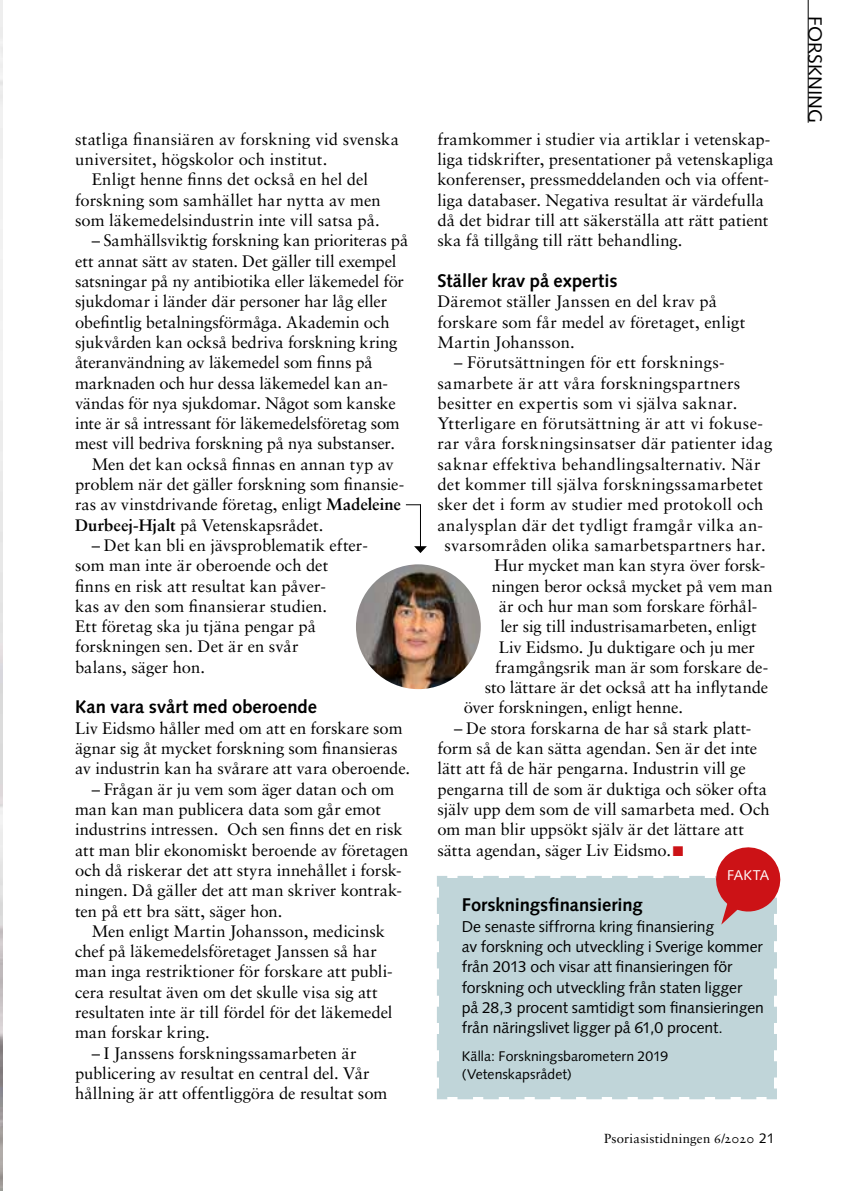
<style>
.page{position:relative;width:844px;height:1191px;background:#fff}
.page>*{position:absolute;margin:0;border:0;box-sizing:border-box;transform-origin:0 0}
.t1{font:19.25px "Syntax LT Std";letter-spacing:.005em;color:#000}
.t2{font:700 18.38px "Syntax LT Std";color:#000}
.t3{font:16.62px/20.3px "Sabon LT Std";color:#000}
.t4{font:16.62px "Sabon LT Std";letter-spacing:.02em;color:#000}
.t5{font:16.62px "Sabon LT Std";letter-spacing:.025em;color:#000}
.t6{font:15.75px/20.3px "Syntax LT Std";letter-spacing:-.005em;color:#000}
.t7{font:14.17px "Syntax LT Std";letter-spacing:-.005em;color:#fff}
.t8{font:14px/17.5px "Syntax LT Std";letter-spacing:.005em;color:#000}
.t9{font:13.12px "Sabon LT Std";letter-spacing:.02em;color:#000}
.s1{font-weight:700}
.s2{color:#cc1216}
.s3{font-family:"Syntax LT Std";font-size:14px}
</style>
<div class="page">
<svg style="left:437px;top:876px;width:340px;height:224px;background:#c4d7db"></svg>
<svg style="left:406px;top:504px;width:14px;height:1px"></svg>
<hr style="left:420px;top:504px;width:1px;height:43px;background:#000">
<svg style="left:414px;top:546px;width:13px;height:7px"></svg>
<img style="left:356px;top:564px;width:124px;height:125px;border-radius:62px">
<svg style="left:452px;top:847px;width:329px;height:230px;background:#c8d1d4"></svg>
<hr style="left:807px;top:0;width:1px;height:123px;background:#000">
<p class="t3" style="left:75px;top:129px;width:325px">statliga finansiären av forskning vid svenska</p>
<p class="t3" style="left:75px;top:149px;width:254px">universitet, högskolor och institut.</p>
<p class="t3" style="left:92px;top:169px;width:278px">Enligt henne finns det också en hel del</p>
<p class="t3" style="left:75px;top:190px;width:307px">forskning som samhället har nytta av men</p>
<p class="t3" style="left:75px;top:210px;width:306px">som läkemedelsindustrin inte vill satsa på.</p>
<p class="t3" style="left:92px;top:230px;width:318px">– Samhällsviktig forskning kan prioriteras på</p>
<p class="t3" style="left:75px;top:250px;width:323px">ett annat sätt av staten. Det gäller till exempel</p>
<p class="t3" style="left:75px;top:271px;width:330px">satsningar på ny antibiotika eller läkemedel för</p>
<p class="t3" style="left:75px;top:291px;width:313px">sjukdomar i länder där personer har låg eller</p>
<p class="t3" style="left:75px;top:311px;width:316px">obefintlig betalningsförmåga. Akademin och</p>
<p class="t3" style="left:75px;top:332px;width:324px">sjukvården kan också bedriva forskning kring</p>
<p class="t3" style="left:75px;top:352px;width:299px">återanvändning av läkemedel som finns på</p>
<p class="t3" style="left:75px;top:372px;width:314px">marknaden och hur dessa läkemedel kan an-</p>
<p class="t3" style="left:75px;top:393px;width:322px">vändas för nya sjukdomar. Något som kanske</p>
<p class="t3" style="left:75px;top:413px;width:326px">inte är så intressant för läkemedelsföretag som</p>
<p class="t3" style="left:75px;top:433px;width:321px">mest vill bedriva forskning på nya substanser.</p>
<p class="t3" style="left:92px;top:453px;width:304px">Men det kan också finnas en annan typ av</p>
<p class="t3" style="left:75px;top:474px;width:331px">problem när det gäller forskning som finansie-</p>
<p class="t3" style="left:75px;top:494px;width:327px">ras av vinstdrivande företag, enligt <span class="s1">Madeleine</span></p>
<p class="t3" style="left:75px;top:514px;width:250px"><span class="s1">Durbeej-Hjalt</span> på Vetenskapsrådet.</p>
<p class="t3" style="left:75px;top:535px;width:294px;text-indent:17px">– Det kan bli en jävsproblematik efter&shy;som man inte är oberoende och det<br>finns en risk att resultat kan påver-<br>kas av den som finansierar studien.<br>Ett företag ska ju tjäna pengar på forskningen sen. Det är en svår<br>balans, säger hon.</p>
<p class="t2" style="left:75px;top:696px;width:243px">Kan vara svårt med oberoende</p>
<p class="t3" style="left:75px;top:717px;width:336px">Liv Eidsmo håller med om att en forskare som ägnar sig åt mycket forskning som finansieras av industrin kan ha svårare att vara oberoende.</p>
<p class="t3" style="left:75px;top:778px;width:335px;text-indent:17px">– Frågan är ju vem som äger datan och om man kan man publicera data som går emot industrins intressen. Och sen finns det en risk att man blir ekonomiskt beroende av företagen och då riskerar det att styra innehållet i forsk&shy;ningen. Då gäller det att man skriver kontrak&shy;ten på ett bra sätt, säger hon.</p>
<p class="t3" style="left:75px;top:920px;width:319px;text-indent:17px">Men enligt Martin Johansson, medicinsk chef på läkemedelsföretaget Janssen så har man inga restriktioner för forskare att publi&shy;cera resultat även om det skulle visa sig att resultaten inte är till fördel för det läkemedel man forskar kring.</p>
<p class="t3" style="left:75px;top:1042px;width:314px;text-indent:17px">– I Janssens forskningssamarbeten är publicering av resultat en central del. Vår hållning är att offentliggöra de resultat som</p>
<p class="t3" style="left:437px;top:129px;width:337px">framkommer i studier via artiklar i vetenskap&shy;liga tidskrifter, presentationer på vetenskapliga konferenser, pressmeddelanden och via offent&shy;liga databaser. Negativa resultat är värdefulla då det bidrar till att säkerställa att rätt patient ska få tillgång till rätt behandling.</p>
<p class="t2" style="left:437px;top:270px;width:181px">Ställer krav på expertis</p>
<p class="t3" style="left:437px;top:291px;width:309px">Däremot ställer Janssen en del krav på forskare som får medel av företaget, enligt<br>Martin Johansson.</p>
<p class="t4" style="left:454px;top:352px;width:271px">– Förutsättningen för ett forsknings-</p>
<p class="t4" style="left:437px;top:373px;width:304px">samarbete är att våra forskningspartners</p>
<p class="t4" style="left:437px;top:393px;width:301px">besitter en expertis som vi själva saknar.</p>
<p class="t4" style="left:437px;top:413px;width:327px">Ytterligare en förutsättning är att vi fokuse-</p>
<p class="t3" style="left:437px;top:433px;width:336px">rar våra forskningsinsatser där patienter idag</p>
<p class="t4" style="left:437px;top:454px;width:324px">saknar effektiva behandlingsalternativ. När</p>
<p class="t4" style="left:437px;top:474px;width:327px">det kommer till själva forskningssamarbetet</p>
<p class="t3" style="left:437px;top:494px;width:327px">sker det i form av studier med protokoll och</p>
<p class="t5" style="left:437px;top:515px;width:327px">analysplan där det tydligt framgår vilka an-</p>
<p class="t4" style="left:444px;top:535px;width:322px">svarsområden olika samarbetspartners har.</p>
<p class="t3" style="left:494px;top:555px;width:272px">Hur mycket man kan styra över forsk-</p>
<p class="t3" style="left:491px;top:575px;width:282px">ningen beror också mycket på vem man</p>
<p class="t3" style="left:498px;top:596px;width:260px">är och hur man som forskare förhål-</p>
<p class="t3" style="left:500px;top:616px;width:257px">ler sig till industrisamarbeten, enligt</p>
<p class="t3" style="left:498px;top:636px;width:257px">Liv Eidsmo. Ju duktigare och ju mer</p>
<p class="t3" style="left:495px;top:656px;width:274px">framgångsrik man är som forskare de-</p>
<p class="t3" style="left:484px;top:677px;width:285px">sto lättare är det också att ha inflytande</p>
<p class="t3" style="left:463px;top:697px;width:221px">över forskningen, enligt henne.</p>
<p class="t3" style="left:437px;top:717px;width:333px;text-indent:17px">– De stora forskarna de har så stark platt&shy;form så de kan sätta agendan. Sen är det inte lätt att få de här pengarna. Industrin vill ge pengarna till de som är duktiga och söker ofta själv upp dem som de vill samarbeta med. Och om man blir uppsökt själv är det lättare att sätta agendan, säger Liv Eidsmo.<span class="s2">■</span></p>
<p class="t2" style="left:461px;top:894px;width:182px">Forskningsfinansiering</p>
<p class="t6" style="left:461px;top:916px;width:303px">De senaste siffrorna kring finansiering<br>av forskning och utveckling i Sverige kommer från 2013 och visar att finansieringen för forskning och utveckling från staten ligger<br>på 28,3 procent samtidigt som finansieringen från näringslivet ligger på 61,0 procent.</p>
<p class="t8" style="left:461px;top:1047px;width:208px">Källa: Forskningsbarometern 2019 (Vetenskapsrådet)</p>
<p class="t7" style="left:727px;top:867px;width:43px">FAKTA</p>
<p class="t9" style="left:604px;top:1130px;width:172px">Psoriasistidningen 6/2020 <span class="s3">21</span></p>
<p class="t1" style="left:826px;top:16px;width:108px;rotate:90deg">FORSKNING</p>
</div>
